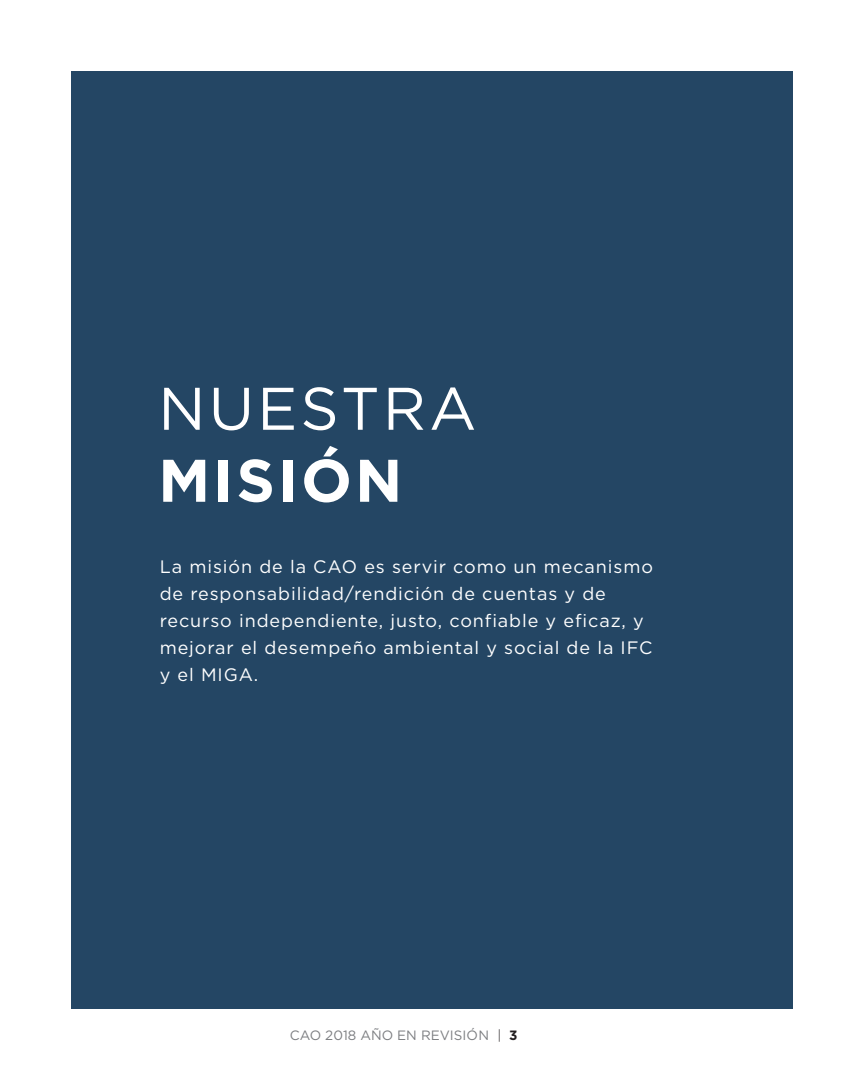
<style>
.page{position:relative;width:864px;height:1080px;background:#fff}
.page>*{position:absolute;margin:0;border:0;box-sizing:border-box;transform-origin:0 0}
.t1{font:60px "Gotham HTF";letter-spacing:.05em;color:#fff}
.t2{font:700 60px "Gotham HTF";letter-spacing:.05em;color:#fff}
.t3{font:18px/27px "Gotham HTF";letter-spacing:.05em;color:#fff}
.t4{font:13.5px "Gotham HTF";color:#7c7e81}
.s1{font-weight:300;color:#231f20}
.s2{font-weight:700;color:#231f20}
</style>
<div class="page">
<div style="left:71px;top:71px;width:722px;height:938px;background:#244664"></div>
<h1 class="t1" style="left:158px;top:375px;width:320px">NUESTRA</h1>
<h1 class="t2" style="left:158px;top:446px;width:246px">MISIÓN</h1>
<p class="t3" style="left:160px;top:553px;width:495px">La misión de la CAO es servir como un mecanismo de responsabilidad/rendición de cuentas y de recurso independiente, justo, confiable y eficaz, y mejorar el desempeño ambiental y social de la IFC y el MIGA.</p>
<p class="t4" style="left:290px;top:1028px;width:229px">CAO 2018 AÑO EN REVISIÓN <span class="s1">|</span> <span class="s2">3</span></p>
</div>
